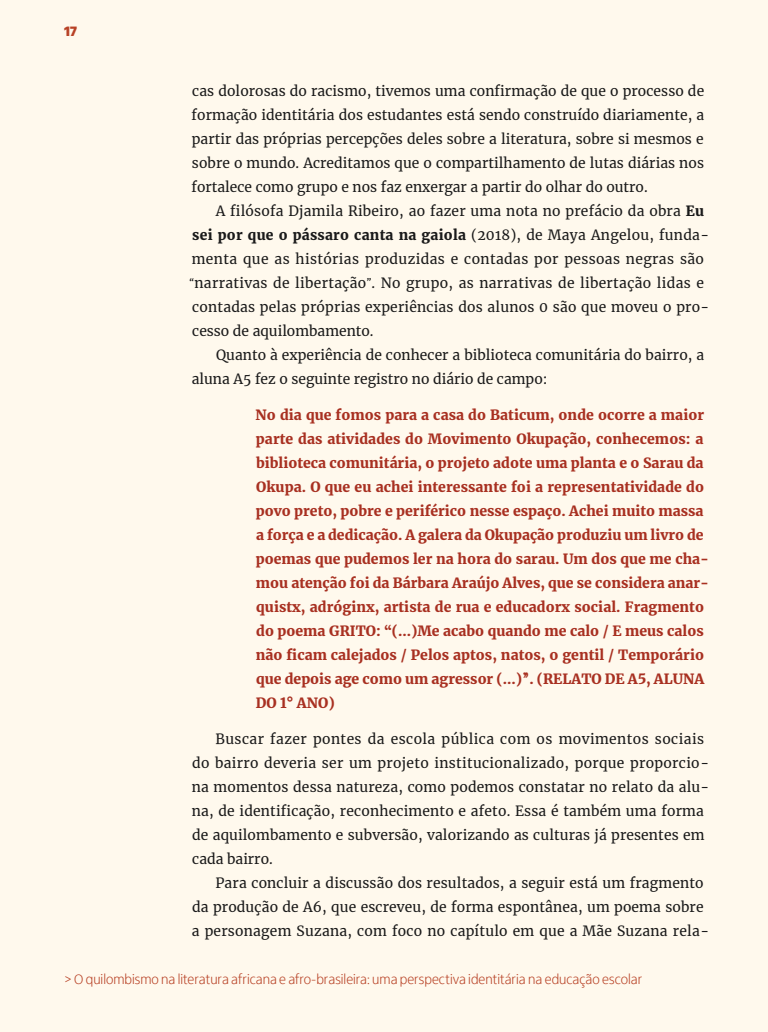
<style>
.page{position:relative;width:768px;height:1032px;background:#fff9ed}
.page>*{position:absolute;margin:0;border:0;box-sizing:border-box;transform-origin:0 0}
.t1{font:14px/24px "Merriweather";letter-spacing:.015em;color:#1a1a1a}
.t2{font:900 14px/24px "Merriweather";color:#a83021}
.t3{font:300 14px "Itau Display";color:#b84226}
.t4{font:900 14px "Itau Display";color:#b84226}
.s1{font-weight:900}
.s2{font-family:"Faustina"}
</style>
<div class="page">
<p class="t4" style="left:64px;top:23px;width:14px">17</p>
<p class="t1" style="left:192px;top:79px;width:514px;text-align:justify">cas dolorosas do racismo, tivemos uma confirmação de que o processo de formação identitária dos estudantes está sendo construído diariamente, a partir das próprias percepções deles sobre a literatura, sobre si mesmos e sobre o mundo. Acreditamos que o compartilhamento de lutas diárias nos fortalece como grupo e nos faz enxergar a partir do olhar do outro.</p>
<p class="t1" style="left:190px;top:198px;width:521px;text-indent:26px">A filósofa Djamila Ribeiro, ao fazer uma nota no prefácio da obra <span class="s1">Eu sei por que o pássaro canta na gaiola</span> (2018), de Maya Angelou, funda&shy;menta que as histórias produzidas e contadas por pessoas negras são <span class="s2">“</span>narrativas de libertação<span class="s2">”</span>. No grupo, as narrativas de libertação lidas e contadas pelas próprias experiências dos alunos 0 são que moveu o pro&shy;cesso de aquilombamento.</p>
<p class="t1" style="left:192px;top:343px;width:514px;text-indent:24px">Quanto à experiência de conhecer a biblioteca comunitária do bairro, a aluna A5 fez o seguinte registro no diário de campo:</p>
<p class="t2" style="left:256px;top:402px;width:455px">No dia que fomos para a casa do Baticum, onde ocorre a maior parte das atividades do Movimento Okupação, conhecemos: a biblioteca comunitária, o projeto adote uma planta e o Sarau da Okupa. O que eu achei interessante foi a representatividade do povo preto, pobre e periférico nesse espaço. Achei muito massa a força e a dedicação. A galera da Okupação produziu um livro de poemas que pudemos ler na hora do sarau. Um dos que me cha&shy;mou atenção foi da Bárbara Araújo Alves, que se considera anar&shy;quistx, adróginx, artista de rua e educadorx social. Fragmento do poema GRITO: “(...)Me acabo quando me calo / E meus calos não ficam calejados / Pelos aptos, natos, o gentil / Temporário que depois age como um agressor (...)”. (RELATO DE A5, ALUNA DO 1° ANO)</p>
<p class="t1" style="left:192px;top:727px;width:519px;text-indent:24px">Buscar fazer pontes da escola pública com os movimentos sociais do bairro deveria ser um projeto institucionalizado, porque proporcio&shy;na momentos dessa natureza, como podemos constatar no relato da alu&shy;na, de identificação, reconhecimento e afeto. Essa é também uma forma de aquilombamento e subversão, valorizando as culturas já presentes em cada bairro.</p>
<p class="t1" style="left:192px;top:871px;width:519px;text-indent:24px">Para concluir a discussão dos resultados, a seguir está um fragmento da produção de A6, que escreveu, de forma espontânea, um poema sobre a personagem Suzana, com foco no capítulo em que a Mãe Suzana rela-</p>
<p class="t3" style="left:64px;top:971px;width:580px">&gt; O quilombismo na literatura africana e afro-brasileira: uma perspectiva identitária na educação escolar</p>
</div>
